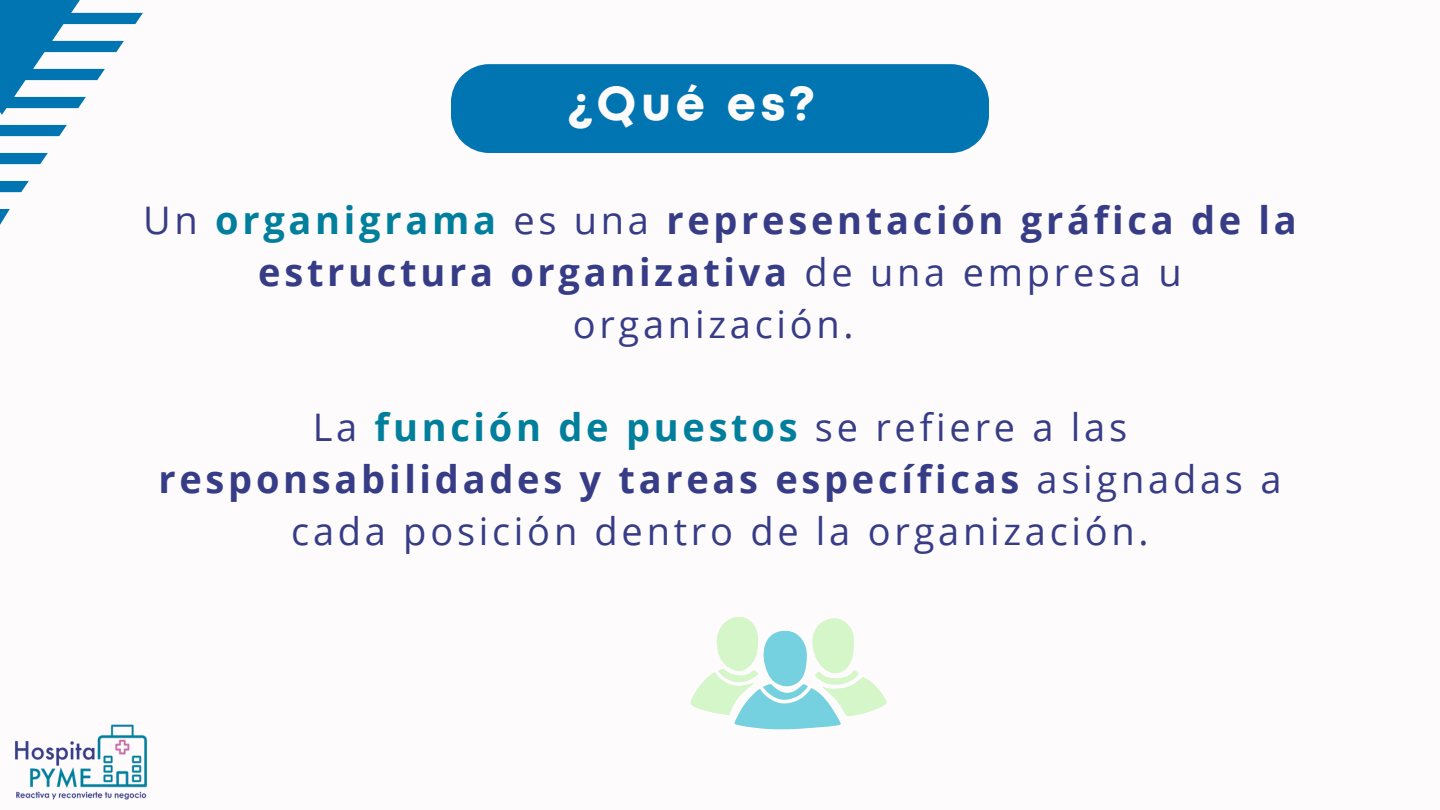
<style>
.page{position:relative;width:1440px;height:810px;background:#fdfbfb}
.page>*{position:absolute;margin:0;border:0;box-sizing:border-box;transform-origin:0 0}
.t1{font:800 50px "Codec Pro";color:#fdfbfb}
.t2{font:38px/51.8px "Open Sans";letter-spacing:.1em;color:#373c87;text-align:center}
.t3{font:700 38px/51.8px "Open Sans";letter-spacing:.1em;color:#373c87;text-align:center}
.s1{font-weight:400}
.s2{color:#007f9d}
.s3{font-weight:700;color:#007f9d}
.s4{font-weight:700}
</style>
<div class="page">
<svg style="left:0;top:0;width:143px;height:115px"></svg>
<svg style="left:0;top:153px;width:48px;height:11px"></svg>
<svg style="left:0;top:181px;width:29px;height:11px"></svg>
<svg style="left:0;top:125px;width:67px;height:11px"></svg>
<svg style="left:0;top:209px;width:10px;height:16px"></svg>
<div style="left:451px;top:64px;width:538px;height:89px;background:#0075b2"></div>
<img style="left:15px;top:724px;width:132px;height:75px">
<svg style="left:690px;top:617px;width:197px;height:112px"></svg>
<p class="t1" style="left:568px;top:85px;width:248px">¿Qué es?</p>
<h1 class="t3" style="left:143px;top:194px;width:1155px"><span class="s1">Un</span> <span class="s2">organigrama</span> <span class="s1">es una</span> representación gráfica de la estructura organizativa <span class="s1">de una empresa u organización.</span></h1>
<p class="t2" style="left:159px;top:401px;width:1124px">La <span class="s3">función de puestos</span> se refiere a las <span class="s4">responsabilidades y tareas específicas</span> asignadas a cada posición dentro de la organización.</p>
</div>
